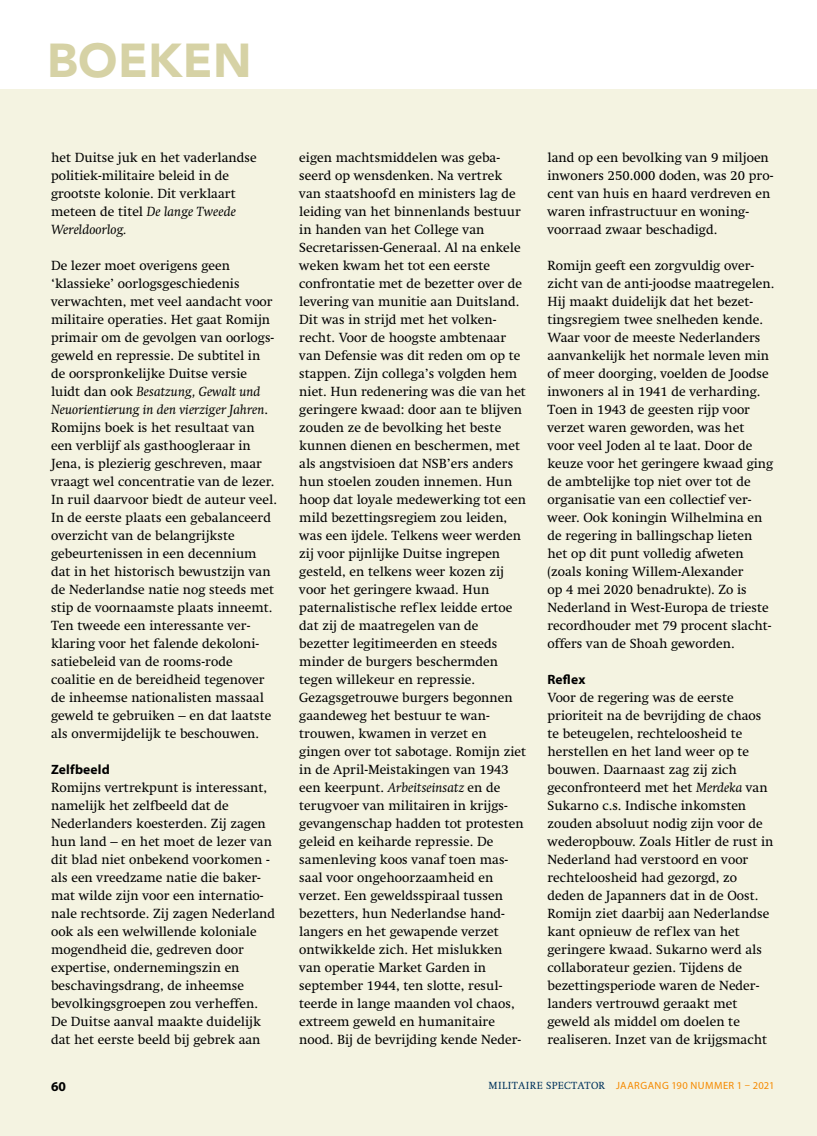
<style>
.page{position:relative;width:817px;height:1136px;background:#fff}
.page>*{position:absolute;margin:0;border:0;box-sizing:border-box;transform-origin:0 0}
.t1{font:900 47.25px "Avenir LT Std";letter-spacing:.01em;color:#d6d2a5}
.t2{font:13.5px/18px "Swift LT Std";color:#000}
.t3{font:700 13.5px "Myriad Pro";letter-spacing:.015em;color:#000}
.t4{font:10.5px "Myriad Pro";letter-spacing:.045em;color:#f58900}
.s1{font-style:italic}
.s2{font-family:"Swift LT Std";color:#00325c}
</style>
<div class="page">
<div style="left:0;top:89px;width:816px;height:1046px;background:#f4f3e1"></div>
<h1 class="t1" style="left:47px;top:32px;width:206px">BOEKEN</h1>
<p class="t2" style="left:51px;top:149px;width:207px">het Duitse juk en het vaderlandse politiek-militaire beleid in de grootste kolonie. Dit verklaart meteen de titel <span class="s1">De lange Tweede<br>Wereldoorlog.</span></p>
<p class="t2" style="left:51px;top:257px;width:227px">De lezer moet overigens geen ‘klassieke’ oorlogsgeschiedenis verwachten, met veel aandacht voor militaire operaties. Het gaat Romijn primair om de gevolgen van oorlogs&shy;geweld en repressie. De subtitel in de oorspronkelijke Duitse versie luidt dan ook <span class="s1">Besatzung, Gewalt und Neuorientierung in den vierziger Jahren</span>.<br>Romijns boek is het resultaat van een verblijf als gasthoogleraar in Jena, is plezierig geschreven, maar vraagt wel concentratie van de lezer.<br>In ruil daarvoor biedt de auteur veel.<br>In de eerste plaats een gebalanceerd overzicht van de belangrijkste gebeurtenissen in een decennium dat in het historisch bewustzijn van de Nederlandse natie nog steeds met stip de voornaamste plaats inneemt.<br>Ten tweede een interessante ver&shy;klaring voor het falende dekoloni&shy;satiebeleid van de rooms-rode coalitie en de bereidheid tegenover de inheemse nationalisten massaal geweld te gebruiken – en dat laatste als onvermijdelijk te beschouwen.</p>
<p class="t3" style="left:51px;top:761px;width:60px">Zelfbeeld</p>
<p class="t2" style="left:51px;top:779px;width:226px">Romijns vertrekpunt is interessant, namelijk het zelfbeeld dat de Nederlanders koesterden. Zij zagen hun land – en het moet de lezer van dit blad niet onbekend voorkomen - als een vreedzame natie die baker&shy;mat wilde zijn voor een internatio&shy;nale rechtsorde. Zij zagen Nederland ook als een welwillende koloniale mogendheid die, gedreven door expertise, ondernemingszin en beschavingsdrang, de inheemse bevolkingsgroepen zou verheffen.<br>De Duitse aanval maakte duidelijk dat het eerste beeld bij gebrek aan</p>
<p class="t2" style="left:299px;top:149px;width:228px">eigen machtsmiddelen was geba&shy;seerd op wensdenken. Na vertrek van staatshoofd en ministers lag de leiding van het binnenlands bestuur in handen van het College van Secretarissen-Generaal. Al na enkele weken kwam het tot een eerste confrontatie met de bezetter over de levering van munitie aan Duitsland.<br>Dit was in strijd met het volken&shy;recht. Voor de hoogste ambtenaar van Defensie was dit reden om op te stappen. Zijn collega’s volgden hem niet. Hun redenering was die van het geringere kwaad: door aan te blijven zouden ze de bevolking het beste kunnen dienen en beschermen, met als angstvisioen dat NSB’ers anders hun stoelen zouden innemen. Hun hoop dat loyale medewerking tot een mild bezettingsregiem zou leiden, was een ijdele. Telkens weer werden zij voor pijnlijke Duitse ingrepen gesteld, en telkens weer kozen zij voor het geringere kwaad. Hun paternalistische reflex leidde ertoe dat zij de maatregelen van de bezetter legitimeerden en steeds minder de burgers beschermden tegen willekeur en repressie.<br>Gezagsgetrouwe burgers begonnen gaandeweg het bestuur te wan&shy;trouwen, kwamen in verzet en gingen over tot sabotage. Romijn ziet in de April-Meistakingen van 1943 een keerpunt. <span class="s1">Arbeitseinsatz</span> en de terugvoer van militairen in krijgs&shy;gevangenschap hadden tot protesten geleid en keiharde repressie. De samenleving koos vanaf toen mas&shy;saal voor ongehoorzaamheid en verzet. Een geweldsspiraal tussen bezetters, hun Nederlandse hand&shy;langers en het gewapende verzet ontwikkelde zich. Het mislukken van operatie Market Garden in september 1944, ten slotte, resul&shy;teerde in lange maanden vol chaos, extreem geweld en humanitaire nood. Bij de bevrijding kende Neder-</p>
<p class="t2" style="left:547px;top:148px;width:227px">land op een bevolking van 9 miljoen inwoners 250.000 doden, was 20 pro&shy;cent van huis en haard verdreven en waren infrastructuur en woning&shy;voorraad zwaar beschadigd.</p>
<p class="t2" style="left:547px;top:256px;width:228px">Romijn geeft een zorgvuldig over&shy;zicht van de anti-joodse maatregelen.<br>Hij maakt duidelijk dat het bezet&shy;tingsregiem twee snelheden kende.<br>Waar voor de meeste Nederlanders aanvankelijk het normale leven min of meer doorging, voelden de Joodse inwoners al in 1941 de verharding.<br>Toen in 1943 de geesten rijp voor verzet waren geworden, was het voor veel Joden al te laat. Door de keuze voor het geringere kwaad ging de ambtelijke top niet over tot de organisatie van een collectief ver&shy;weer. Ook koningin Wilhelmina en de regering in ballingschap lieten het op dit punt volledig afweten (zoals koning Willem-Alexander<br>op 4 mei 2020 benadrukte). Zo is Nederland in West-Europa de trieste recordhouder met 79 procent slacht&shy;offers van de Shoah geworden.</p>
<p class="t3" style="left:547px;top:670px;width:39px">Reflex</p>
<p class="t2" style="left:547px;top:688px;width:227px">Voor de regering was de eerste prioriteit na de bevrijding de chaos te beteugelen, rechteloosheid te herstellen en het land weer op te bouwen. Daarnaast zag zij zich geconfronteerd met het <span class="s1">Merdeka</span> van Sukarno c.s. Indische inkomsten zouden absoluut nodig zijn voor de wederopbouw. Zoals Hitler de rust in Nederland had verstoord en voor rechteloosheid had gezorgd, zo deden de Japanners dat in de Oost.<br>Romijn ziet daarbij aan Nederlandse kant opnieuw de reflex van het geringere kwaad. Sukarno werd als collaborateur gezien. Tijdens de bezettingsperiode waren de Neder&shy;landers vertrouwd geraakt met geweld als middel om doelen te realiseren. Inzet van de krijgsmacht</p>
<p class="t3" style="left:51px;top:1077px;width:16px">60</p>
<p class="t4" style="left:488px;top:1078px;width:287px"><span class="s2">MILITAIRE SPECTATOR</span> JAARGANG 190 NUMMER 1 – 2021</p>
</div>
